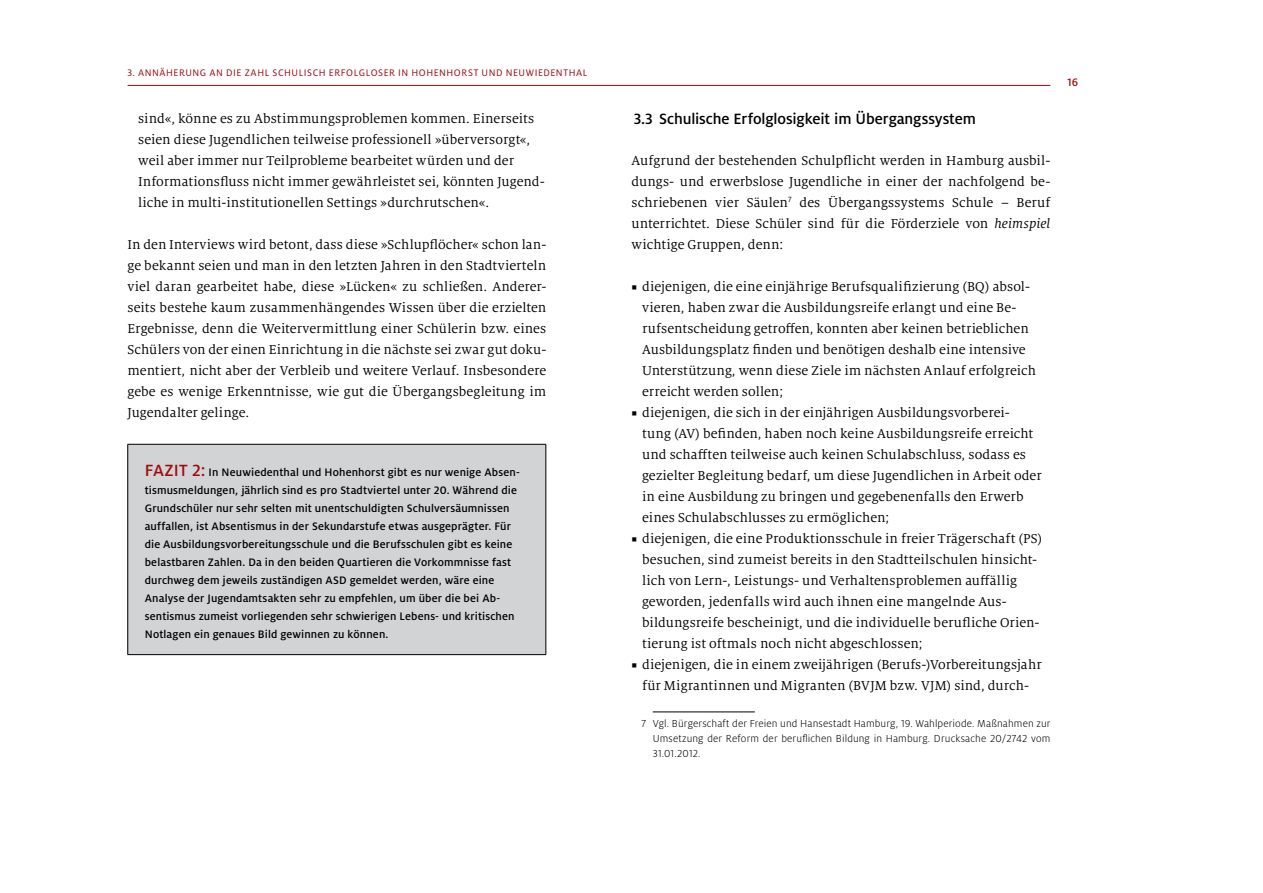
<style>
.page{position:relative;width:1263px;height:893px;background:#fff}
.page>*{position:absolute;margin:0;border:0;box-sizing:border-box;transform-origin:0 0}
.t1{font:500 16.5px "Milo OT";letter-spacing:-.005em;color:#000}
.t2{font:14.25px/21px "Milo Serif OT";letter-spacing:.005em;color:#000}
.t3{font:500 12px/18px "Milo OT";letter-spacing:.015em;color:#000}
.t4{font:500 12px "Milo OT";color:#9e0b0f}
.t5{font:300 11.25px/15px "Milo OT";letter-spacing:.015em;color:#000;text-align:justify}
.t6{font:10.5px "Milo OT";letter-spacing:.05em;color:#9e0b0f}
.s1{font-size:18px;color:#9e0b0f}
.s2{font-style:italic}
.s3{font-family:"Minion Pro"}
</style>
<div class="page">
<hr style="left:128px;top:85px;width:922px;height:1px;background:#9e0b0f">
<div style="left:128px;top:444px;width:418px;height:211px;background:#d1d3d4"></div>
<hr style="left:128px;top:444px;width:418px;height:1px;background:#000">
<hr style="left:128px;top:654px;width:418px;height:1px;background:#000">
<hr style="left:127px;top:444px;width:1px;height:210px;background:#000">
<hr style="left:546px;top:444px;width:1px;height:210px;background:#000">
<hr style="left:653px;top:711px;width:102px;height:1px;background:#000">
<p class="t6" style="left:128px;top:67px;width:462px">3. ANNÄHERUNG AN DIE ZAHL SCHULISCH ERFOLGLOSER IN HOHENHORST UND -N EUWIEDENTHAL</p>
<p class="t2" style="left:138px;top:108px;width:408px">sind«, könne es zu Abstimmungsproblemen kommen. Einerseits seien diese Jugendlichen teilweise professionell »überversorgt«, weil aber immer nur Teilprobleme bearbeitet würden und der Informationsfluss nicht immer gewährleistet sei, könnten Jugend&shy;liche in multi-institutionellen Settings »durchrutschen«.</p>
<p class="t2" style="left:128px;top:234px;width:420px;text-align:justify">In den Interviews wird betont, dass diese »Schlupflöcher« schon lan&shy;ge bekannt seien und man in den letzten Jahren in den Stadtvierteln viel daran gearbeitet habe, diese »Lücken« zu schließen. Anderer&shy;seits bestehe kaum zusammenhängendes Wissen über die erzielten Ergebnisse, denn die Weitervermittlung einer Schülerin bzw. eines Schülers von der einen Einrichtung in die nächste sei zwar gut doku&shy;mentiert, nicht aber der Verbleib und weitere Verlauf. Insbesondere gebe es wenige Erkenntnisse, wie gut die Übergangsbegleitung im Jugendalter gelinge.</p>
<p class="t3" style="left:145px;top:463px;width:377px"><span class="s1">Fazit 2:</span> In Neuwiedenthal und Hohenhorst gibt es nur wenige Absen&shy;tismusmeldungen, jährlich sind es pro Stadtviertel unter 20. Während die Grundschüler nur sehr selten mit unentschuldigten Schulversäumnissen auffallen, ist Absentismus in der Sekundarstufe etwas ausgeprägter. Für die Ausbildungsvorbereitungsschule und die Berufsschulen gibt es keine belastbaren Zahlen. Da in den beiden Quartieren die Vorkommnisse fast durchweg dem jeweils zuständigen ASD gemeldet werden, wäre eine -Analyse der Jugendamtsakten sehr zu empfehlen, um über die bei Ab&shy;sentismus zumeist vorliegenden sehr schwierigen Lebens- und kritischen -Notlagen ein genaues Bild gewinnen zu können.</p>
<p class="t1" style="left:634px;top:109px;width:344px">3.3 Schulische Erfolglosigkeit im Übergangssystem</p>
<p class="t2" style="left:631px;top:150px;width:420px;text-align:justify">Aufgrund der bestehenden Schulpflicht werden in Hamburg ausbil&shy;dungs- und erwerbslose Jugendliche in einer der nachfolgend be&shy;schriebenen vier Säulen<sup>7</sup> des Übergangssystems Schule – Beruf unterrichtet. Diese Schüler sind für die Förderziele von <span class="s2">heimspiel </span>wichtige Gruppen, denn:</p>
<p class="t2" style="left:642px;top:276px;width:395px;text-indent:-11px"><span class="s3">■</span> diejenigen, die eine einjährige Berufsqualifizierung (BQ) absol&shy;vieren, haben zwar die Ausbildungsreife erlangt und eine Be&shy;rufsentscheidung getroffen, konnten aber keinen betrieblichen Ausbildungsplatz finden und benötigen deshalb eine intensive Unterstützung, wenn diese Ziele im nächsten Anlauf erfolgreich erreicht werden sollen;</p>
<p class="t2" style="left:642px;top:402px;width:401px;text-indent:-11px"><span class="s3">■</span> diejenigen, die sich in der einjährigen Ausbildungsvorberei&shy;tung (AV) befinden, haben noch keine Ausbildungsreife erreicht und schafften teilweise auch keinen Schulabschluss, sodass es gezielter Begleitung bedarf, um diese Jugendlichen in Arbeit oder in eine Ausbildung zu bringen und gegebenenfalls den Erwerb eines Schulabschlusses zu ermöglichen;</p>
<p class="t2" style="left:642px;top:528px;width:402px;text-indent:-11px"><span class="s3">■</span> diejenigen, die eine Produktionsschule in freier Trägerschaft (PS) besuchen, sind zumeist bereits in den Stadtteilschulen hinsicht&shy;lich von Lern-, Leistungs- und Verhaltensproblemen auffällig geworden, jedenfalls wird auch ihnen eine mangelnde Aus&shy;bildungsreife bescheinigt, und die individuelle berufliche Orien&shy;tierung ist oftmals noch nicht abgeschlossen;</p>
<p class="t2" style="left:631px;top:655px;width:412px;text-align:center"><span class="s3">■</span> diejenigen, die in einem zweijährigen (Berufs-)Vorbereitungsjahr für Migrantinnen und Migranten (BVJM bzw. VJM) sind, durch-</p>
<p class="t5" style="left:653px;top:716px;width:399px;text-indent:-11px">7 Vgl. Bürgerschaft der Freien und Hansestadt Hamburg, 19. Wahlperiode. Maßnahmen zur Umsetzung der Reform der beruflichen Bildung in Hamburg. Drucksache 20/2742 vom 31.01.2012.</p>
<p class="t4" style="left:1067px;top:75px;width:12px">16</p>
</div>
